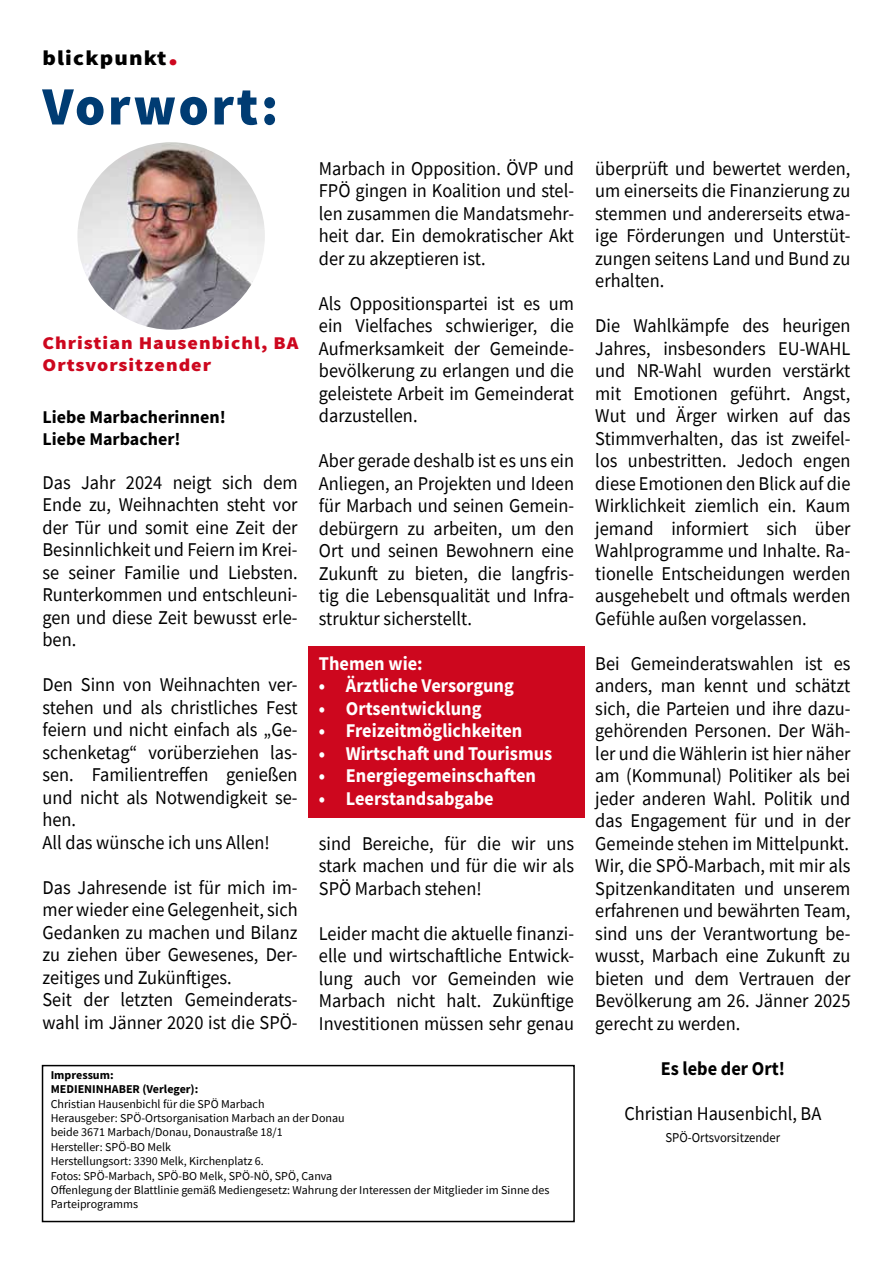
<style>
.page{position:relative;width:893px;height:1263px;background:#fff}
.page>*{position:absolute;margin:0;border:0;box-sizing:border-box;transform-origin:0 0}
.t1{font:900 54px "Source Sans Pro";letter-spacing:.05em;color:#003c73}
.t2{font:900 21px "Source Sans Pro";letter-spacing:.05em;color:#000;scale:1.11 1}
.t3{font:19.5px/22.5px "Source Sans Pro";color:#000;text-align:justify;scale:.94 1}
.t4{font:700 19.5px "Source Sans Pro";color:#fff;scale:.94 1}
.t5{font:700 19.5px "Source Sans Pro";color:#000;scale:.94 1}
.t6{font:900 18px/21.6px "Source Sans Pro";letter-spacing:.05em;color:#cd071e;scale:1.11 1}
.t7{font:700 18px/21.6px "Source Sans Pro";color:#000}
.t8{font:13.5px "Source Sans Pro";color:#000;scale:.94 1}
.t9{font:12px/14.4px "Source Sans Pro";color:#000}
.t10{font:700 12px/14.4px "Source Sans Pro";color:#000}
.s1{font-size:30px;color:#cd071e}
</style>
<div class="page">
<div style="left:308px;top:646px;width:277px;height:172px;background:#cd071e"></div>
<img style="left:77px;top:142px;width:188px;height:188px;border-radius:94px">
<div style="left:42px;top:1065px;width:533px;height:157px;border:2px solid #000"></div>
<p class="t2" style="left:43px;top:44px;width:124px">blickpunkt<span class="s1">.</span></p>
<h1 class="t1" style="left:43px;top:69px;width:237px">Vorwort:</h1>
<p class="t6" style="left:43px;top:332px;width:232px">Christian Hausenbichl, BA<br>Ortsvorsitzender</p>
<p class="t7" style="left:43px;top:406px;width:185px">Liebe Marbacherinnen!<br>Liebe Marbacher!</p>
<p class="t3" style="left:43px;top:471px;width:273px">Das Jahr 2024 neigt sich dem Ende zu, Weihnachten steht vor der Tür und somit eine Zeit der Besinnlichkeit und Feiern im Krei&shy;se seiner Familie und Liebsten.<br>Runterkommen und entschleuni&shy;gen und diese Zeit bewusst erle&shy;ben.</p>
<p class="t3" style="left:43px;top:673px;width:273px;text-align:left">Den Sinn von Weihnachten ver&shy;stehen und als christliches Fest feiern und nicht einfach als „Ge&shy;schenketag“ vorüberziehen las&shy;sen. Familientreffen genießen und nicht als Notwendigkeit se&shy;hen.<br>All das wünsche ich uns Allen!</p>
<p class="t3" style="left:43px;top:876px;width:273px;text-align:left">Das Jahresende ist für mich im&shy;mer wieder eine Gelegenheit, sich<br>Gedanken zu machen und Bilanz zu ziehen über Gewesenes, Der&shy;zeitiges und Zukünftiges.<br>Seit der letzten Gemeinderats&shy;wahl im Jänner 2020 ist die SPÖ-</p>
<p class="t3" style="left:319px;top:157px;width:273px">Marbach in Opposition. ÖVP und FPÖ gingen in Koalition und stel&shy;len zusammen die Mandatsmehr&shy;heit dar. Ein demokratischer Akt der zu akzeptieren ist.</p>
<p class="t3" style="left:319px;top:292px;width:273px">Als Oppositionspartei ist es um ein Vielfaches schwieriger, die Aufmerksamkeit der Gemeinde&shy;bevölkerung zu erlangen und die geleistete Arbeit im Gemeinderat darzustellen.</p>
<p class="t3" style="left:319px;top:449px;width:273px">Aber gerade deshalb ist es uns ein Anliegen, an Projekten und Ideen für Marbach und seinen Gemein&shy;debürgern zu arbeiten, um den Ort und seinen Bewohnern eine Zukunft zu bieten, die langfris&shy;tig die Lebensqualität und Infra&shy;struktur sicherstellt.</p>
<p class="t4" style="left:319px;top:650px;width:112px">Themen wie:</p>
<p class="t4" style="left:319px;top:672px;width:209px">• Ärztliche Versorgung</p>
<p class="t4" style="left:319px;top:695px;width:174px">• Ortsentwicklung</p>
<p class="t4" style="left:319px;top:717px;width:218px">• Freizeitmöglichkeiten</p>
<p class="t4" style="left:319px;top:740px;width:250px">• Wirtschaft und Tourismus</p>
<p class="t4" style="left:319px;top:762px;width:232px">• Energiegemeinschaften</p>
<p class="t4" style="left:319px;top:785px;width:187px">• Leerstandsabgabe</p>
<p class="t3" style="left:319px;top:832px;width:273px">sind Bereiche, für die wir uns stark machen und für die wir als SPÖ Marbach stehen!</p>
<p class="t3" style="left:319px;top:922px;width:273px">Leider macht die aktuelle finanzi&shy;elle und wirtschaftliche Entwick&shy;lung auch vor Gemeinden wie Marbach nicht halt. Zukünftige Investitionen müssen sehr genau</p>
<p class="t10" style="left:51px;top:1067px;width:149px">Impressum:<br>MEDIENINHABER (Verleger):</p>
<p class="t9" style="left:51px;top:1096px;width:500px">Christian Hausenbichl für die SPÖ Marbach<br>Herausgeber: SPÖ-Ortsorganisation Marbach an der Donau<br>beide 3671 Marbach/Donau, Donaustraße 18/1<br>Hersteller: SPÖ-BO Melk<br>Herstellungsort: 3390 Melk, Kirchenplatz 6.<br>Fotos: SPÖ-Marbach, SPÖ-BO Melk, SPÖ-NÖ, SPÖ, Canva<br>Offenlegung der Blattlinie gemäß Mediengesetz: Wahrung der Interessen der Mitglieder im Sinne des Parteiprogramms</p>
<p class="t3" style="left:595px;top:157px;width:273px">überprüft und bewertet werden, um einerseits die Finanzierung zu stemmen und andererseits etwa&shy;ige Förderungen und Unterstüt&shy;zungen seitens Land und Bund zu erhalten.</p>
<p class="t3" style="left:595px;top:314px;width:273px">Die Wahlkämpfe des heurigen Jahres, insbesonders EU-WAHL und NR-Wahl wurden verstärkt mit Emotionen geführt. Angst, Wut und Ärger wirken auf das Stimmverhalten, das ist zweifel&shy;los unbestritten. Jedoch engen diese Emotionen den Blick auf die Wirklichkeit ziemlich ein. Kaum jemand informiert sich über Wahlprogramme und Inhalte. Ra&shy;tionelle Entscheidungen werden ausgehebelt und oftmals werden Gefühle außen vorgelassen.</p>
<p class="t3" style="left:595px;top:652px;width:273px">Bei Gemeinderatswahlen ist es anders, man kennt und schätzt sich, die Parteien und ihre dazu&shy;gehörenden Personen. Der Wäh&shy;ler und die Wählerin ist hier näher am (Kommunal) Politiker als bei jeder anderen Wahl. Politik und das Engagement für und in der Gemeinde stehen im Mittelpunkt.<br>Wir, die SPÖ-Marbach, mit mir als Spitzenkanditaten und unserem erfahrenen und bewährten Team, sind uns der Verantwortung be&shy;wusst, Marbach eine Zukunft zu bieten und dem Vertrauen der Bevölkerung am 26. Jänner 2025 gerecht zu werden.</p>
<p class="t5" style="left:661px;top:1055px;width:134px">Es lebe der Ort!</p>
<p class="t3" style="left:624px;top:1102px;width:211px">Christian Hausenbichl, BA</p>
<p class="t8" style="left:665px;top:1129px;width:124px">SPÖ-Ortsvorsitzender</p>
</div>
